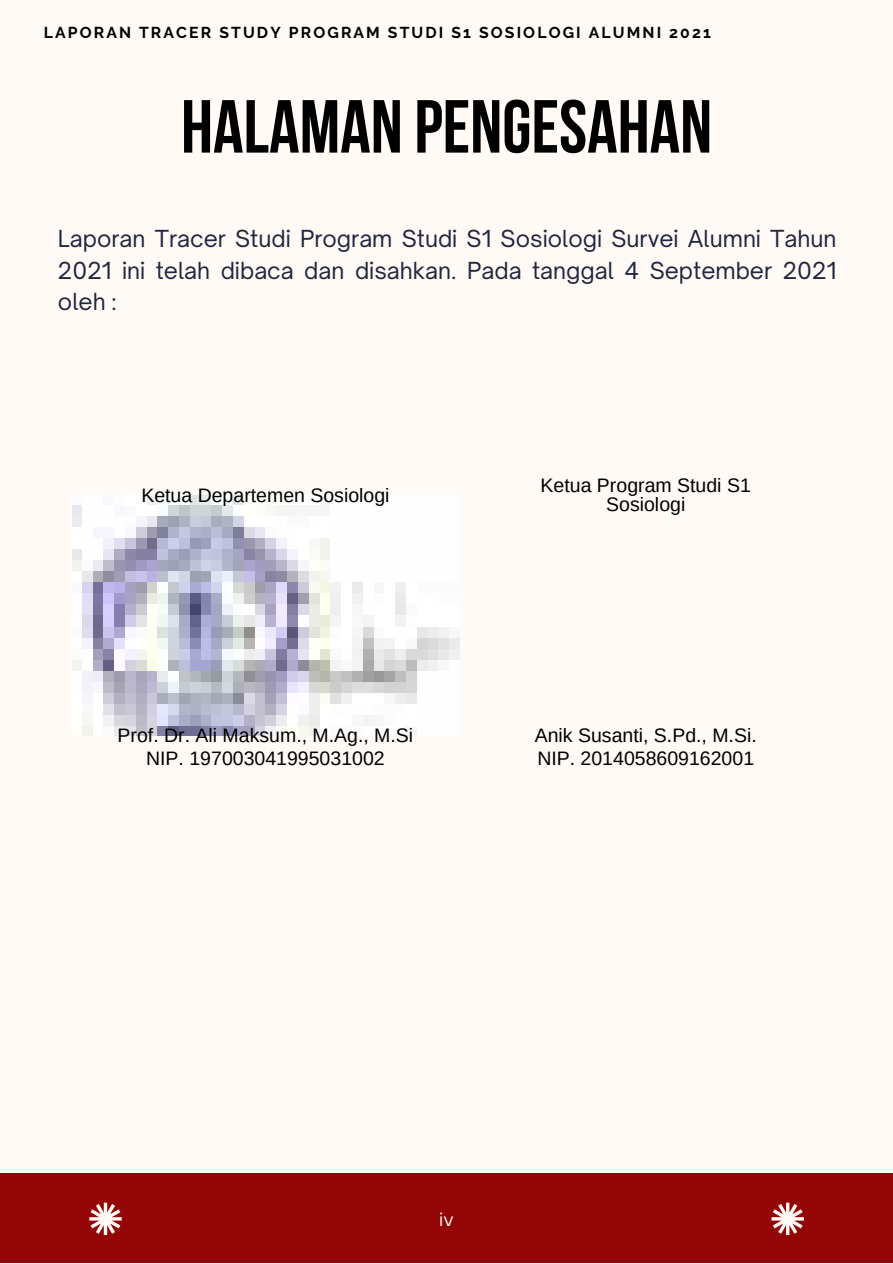
<style>
.page{position:relative;width:893px;height:1264px;background:#fff}
.page>*{position:absolute;margin:0;border:0;box-sizing:border-box;transform-origin:0 0}
.t1{font:75px "Bebas Neue Cyrillic";color:#000}
.t2{font:22.5px/31.5px "Open Sauce One";color:#22263e;text-align:justify}
.t3{font:19.5px/23px "Arimo";color:#000;text-align:center}
.t4{font:18px "Canva Sans";color:#fffaf6}
.t5{font:700 15.75px "Raleway";letter-spacing:.135em;color:#000}
</style>
<div class="page">
<div style="left:0;top:0;width:892px;height:1262px;background:#fffaf6"></div>
<div style="left:0;top:1173px;width:892px;height:89px;background:#940606"></div>
<svg style="left:89px;top:1202px;width:33px;height:32px"></svg>
<svg style="left:771px;top:1202px;width:33px;height:32px"></svg>
<img style="left:72px;top:495px;width:387px;height:241px">
<p class="t5" style="left:44px;top:24px;width:668px">LAPORAN TRACER STUDY PROGRAM STUDI S1 SOSIOLOGI ALUMNI 2021</p>
<h1 class="t1" style="left:181px;top:85px;width:532px">HALAMAN PENGESAHAN</h1>
<p class="t2" style="left:58px;top:223px;width:780px">Laporan Tracer Studi Program Studi S1 Sosiologi Survei Alumni Tahun 2021 ini telah dibaca dan disahkan. Pada tanggal 4 September 2021 oleh :</p>
<p class="t3" style="left:141px;top:483px;width:250px">Ketua Departemen Sosiologi</p>
<p class="t3" style="left:118px;top:724px;width:297px">Prof. Dr. Ali Maksum., M.Ag., M.Si<br>NIP. 197003041995031002</p>
<p class="t3" style="left:540px;top:476px;width:212px;line-height:19px">Ketua Program Studi S1<br>Sosiologi</p>
<p class="t3" style="left:534px;top:723px;width:223px;text-align:left">Anik Susanti, S.Pd., M.Si.<br>NIP. 2014058609162001</p>
<p class="t4" style="left:439px;top:1208px;width:17px">iv</p>
</div>
